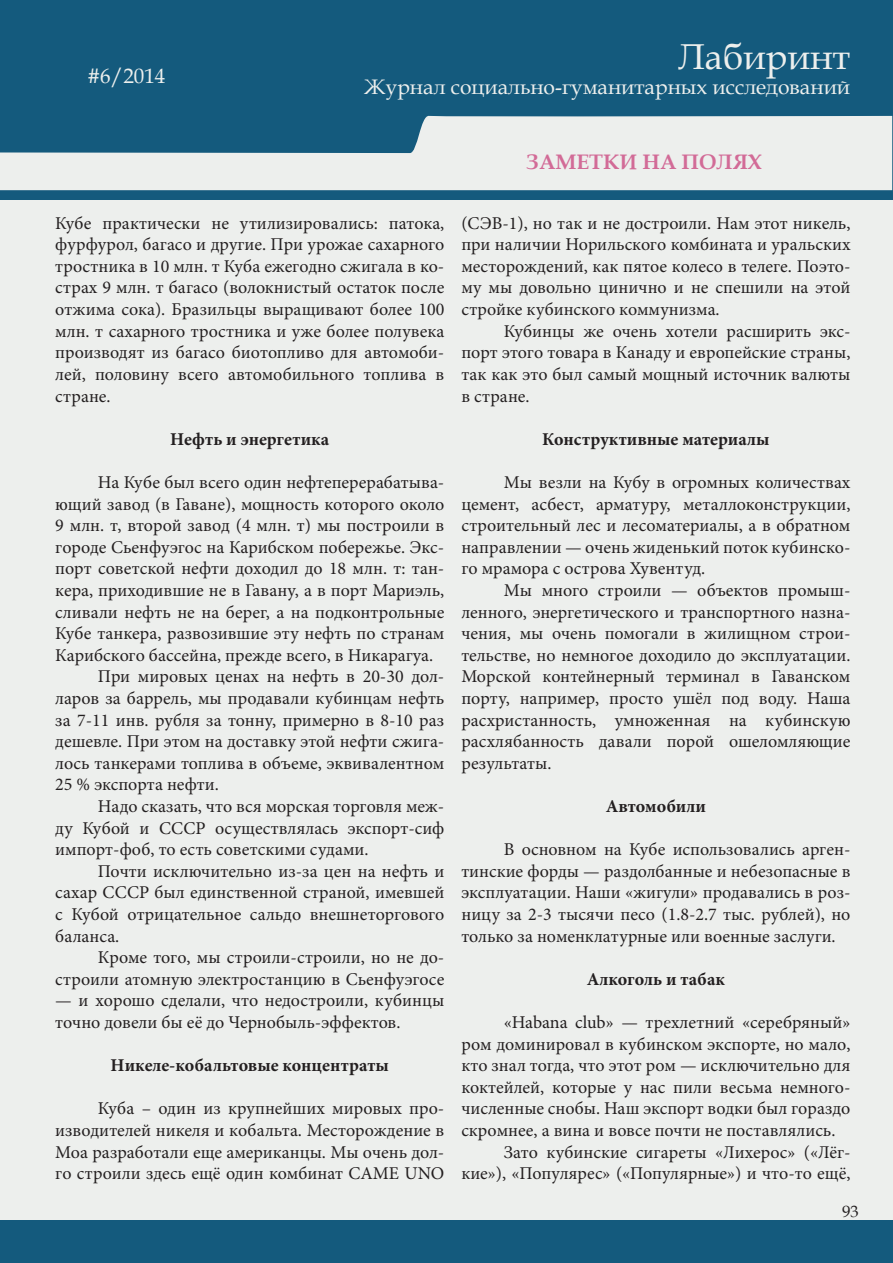
<style>
.page{position:relative;width:893px;height:1263px;background:#fff}
.page>*{position:absolute;margin:0;border:0;box-sizing:border-box;transform-origin:0 0}
.t1{font:36px "Book Antiqua";color:#edefed}
.t2{font:21px "Book Antiqua";color:#edefed}
.Название_раздела{font:700 21px "Book Antiqua";color:#d26b97}
.Основной_текст{font:18px/21.6px "Minion Pro";color:#231f20;text-align:justify}
.Подзаголовок_в_докум{font:700 18px "Minion Pro";color:#231f20}
.t3{font:16.5px "Book Antiqua";color:#231f20}
</style>
<div class="page">
<div style="left:0;top:1px;width:892px;height:1261px;background:#145a7d"></div>
<hr style="left:0;top:200px;width:1px;height:1020px;background:#edefed">
<div style="left:1px;top:200px;width:891px;height:1020px;background:#edefed"></div>
<svg style="left:0;top:115px;width:892px;height:75px;fill:#edefed"></svg>
<p class="t2" style="left:87px;top:61px;width:79px">#6/2014</p>
<p class="t2" style="left:100px;top:61px;width:12px">1</p>
<p class="t1" style="left:678px;top:31px;width:173px">Лабиринт</p>
<p class="t2" style="left:364px;top:72px;width:487px">Журнал социально-гуманитарных исследований</p>
<p class="Название_раздела" style="left:526px;top:148px;width:237px">ЗАМЕТКИ НА ПОЛЯХ</p>
<p class="Основной_текст" style="left:55px;top:212px;width:391px">Кубе практически не утилизировались: патока, фурфурол, багасо и другие. При урожае сахарного тростника в 10 млн. т Куба ежегодно сжигала в ко&shy;страх 9 млн. т багасо (волокнистый остаток после отжима сока). Бразильцы выращивают более 100 млн. т сахарного тростника и уже более полувека производят из багасо биотопливо для автомоби&shy;лей, половину всего автомобильного топлива в стране.</p>
<p class="Подзаголовок_в_докум" style="left:170px;top:426px;width:161px">Нефть и энергетика</p>
<p class="Основной_текст" style="left:55px;top:471px;width:391px;text-indent:43px">На Кубе был всего один нефтеперерабатыва&shy;ющий завод (в Гаване), мощность которого около 9 млн. т, второй завод (4 млн. т) мы построили в городе Сьенфуэгос на Карибском побережье. Экс&shy;порт советской нефти доходил до 18 млн. т: тан&shy;кера, приходившие не в Гавану, а в порт Мариэль, сливали нефть не на берег, а на подконтрольные Кубе танкера, развозившие эту нефть по странам Карибского бассейна, прежде всего, в Никарагуа.</p>
<p class="Основной_текст" style="left:55px;top:666px;width:391px;text-indent:43px">При мировых ценах на нефть в 20-30 дол&shy;ларов за баррель, мы продавали кубинцам нефть за 7-11 инв. рубля за тонну, примерно в 8-10 раз дешевле. При этом на доставку этой нефти сжига&shy;лось танкерами топлива в объеме, эквивалентном 25 % экспорта нефти.</p>
<p class="Основной_текст" style="left:55px;top:795px;width:391px;text-indent:43px">Надо сказать, что вся морская торговля меж&shy;ду Кубой и СССР осуществлялась экспорт-сиф импорт-фоб, то есть советскими судами.</p>
<p class="Основной_текст" style="left:55px;top:860px;width:391px;text-indent:43px">Почти исключительно из-за цен на нефть и сахар СССР был единственной страной, имевшей с Кубой отрицательное сальдо внешнеторгового баланса.</p>
<p class="Основной_текст" style="left:55px;top:947px;width:391px;text-align:right">Кроме того, мы строили-строили, но не до&shy;строили атомную электростанцию в Сьенфуэгосе</p>
<p class="Основной_текст" style="left:55px;top:990px;width:391px">— и хорошо сделали, что недостроили, кубинцы точно довели бы её до Чернобыль-эффектов.</p>
<p class="Подзаголовок_в_докум" style="left:111px;top:1053px;width:280px">Никеле-кобальтовые концентраты</p>
<p class="Основной_текст" style="left:55px;top:1098px;width:391px;text-indent:43px">Куба – один из крупнейших мировых про&shy;изводителей никеля и кобальта. Месторождение в Моа разработали еще американцы. Мы очень дол&shy;го строили здесь ещё один комбинат CAME UNO</p>
<p class="Основной_текст" style="left:461px;top:212px;width:391px">(СЭВ-1), но так и не достроили. Нам этот никель, при наличии Норильского комбината и уральских месторождений, как пятое колесо в телеге. Поэто&shy;му мы довольно цинично и не спешили на этой стройке кубинского коммунизма.</p>
<p class="Основной_текст" style="left:461px;top:320px;width:391px;text-indent:43px">Кубинцы же очень хотели расширить экс&shy;порт этого товара в Канаду и европейские страны, так как это был самый мощный источник валюты в стране.</p>
<p class="Подзаголовок_в_докум" style="left:542px;top:426px;width:229px">Конструктивные материалы</p>
<p class="Основной_текст" style="left:461px;top:471px;width:391px;text-indent:43px">Мы везли на Кубу в огромных количествах цемент, асбест, арматуру, металлоконструкции, строительный лес и лесоматериалы, а в обратном направлении — очень жиденький поток кубинско&shy;го мрамора с острова Хувентуд.</p>
<p class="Основной_текст" style="left:461px;top:579px;width:391px;text-indent:43px">Мы много строили — объектов промыш&shy;ленного, энергетического и транспортного назна&shy;чения, мы очень помогали в жилищном строи&shy;тельстве, но немногое доходило до эксплуатации.<br>Морской контейнерный терминал в Гаванском порту, например, просто ушёл под воду. Наша расхристанность, умноженная на кубинскую расхлябанность давали порой ошеломляющие результаты.</p>
<p class="Подзаголовок_в_докум" style="left:606px;top:793px;width:102px">Автомобили</p>
<p class="Основной_текст" style="left:461px;top:839px;width:391px;text-indent:43px">В основном на Кубе использовались арген&shy;тинские форды — раздолбанные и небезопасные в эксплуатации. Наши «жигули» продавались в роз&shy;ницу за 2-3 тысячи песо (1.8-2.7 тыс. рублей), но только за номенклатурные или военные заслуги.</p>
<p class="Подзаголовок_в_докум" style="left:587px;top:966px;width:140px">Алкоголь и табак</p>
<p class="Основной_текст" style="left:461px;top:1011px;width:391px;text-indent:43px">«Habana club» — трехлетний «серебряный» ром доминировал в кубинском экспорте, но мало, кто знал тогда, что этот ром — исключительно для коктейлей, которые у нас пили весьма немного&shy;численные снобы. Наш экспорт водки был гораздо скромнее, а вина и вовсе почти не поставлялись.</p>
<p class="Основной_текст" style="left:461px;top:1141px;width:391px;text-align:right">Зато кубинские сигареты «Лихерос» («Лёг&shy;кие»), «Популярес» («Популярные») и что-то ещё,</p>
<p class="t3" style="left:842px;top:1200px;width:18px">93</p>
</div>
